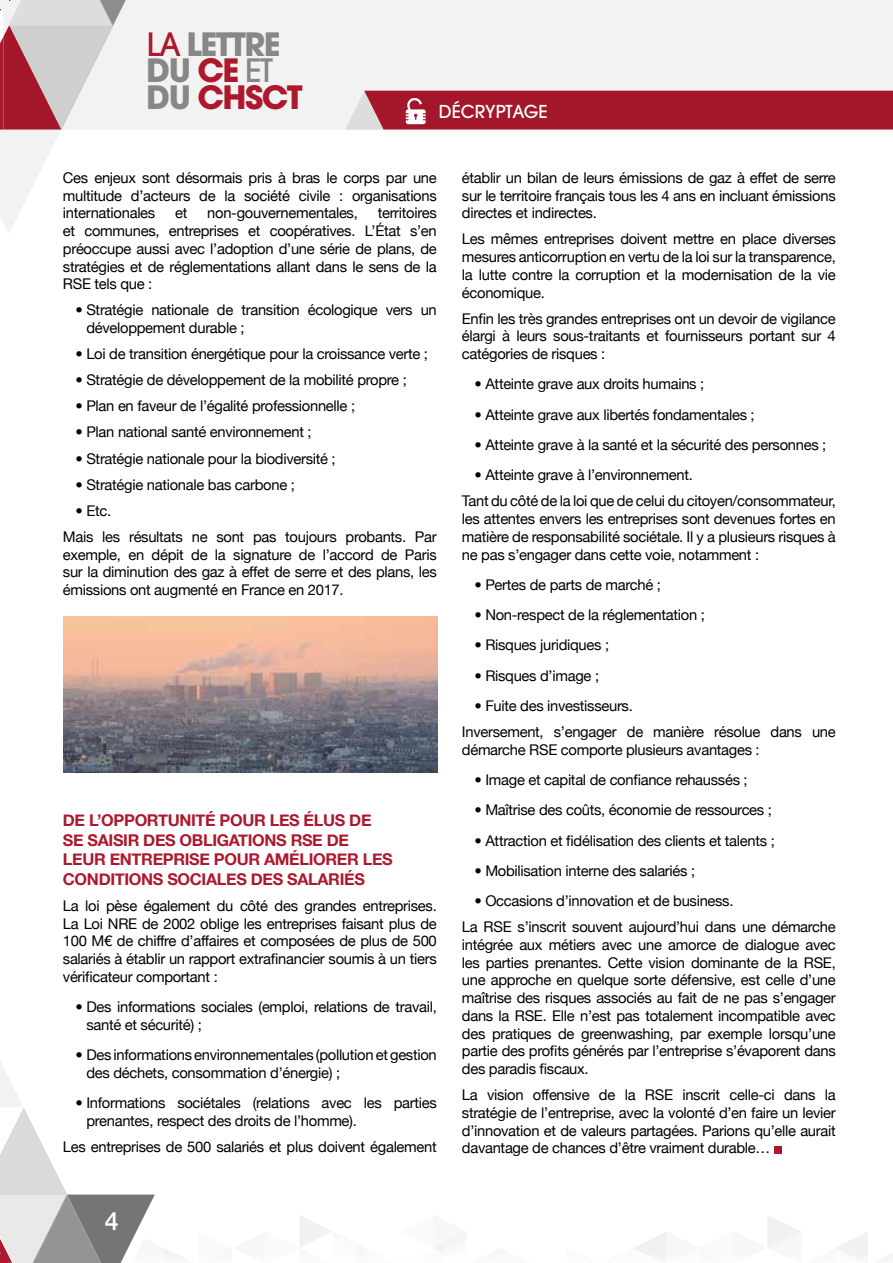
<style>
.page{position:relative;width:893px;height:1263px;background:#fff}
.page>*{position:absolute;margin:0;border:0;box-sizing:border-box;transform-origin:0 0}
.t1{font:700 31.95px/26.5px "Avant Garde";letter-spacing:-.05em;color:#878787}
.t2{font:500 25.05px "Helvetica Neue";color:#fff}
.t3{font:500 17.7px "Avant Garde";color:#fff}
.t4{font:700 16.2px/19.5px "Helvetica Neue";letter-spacing:-.02em;color:#ad182d}
.t5{font:14.7px/17.7px "Helvetica Neue";letter-spacing:-.02em;color:#000;text-align:justify}
.s1{font-weight:500;color:#ad182d}
.s2{color:#ad182d}
.s3{font-weight:500}
</style>
<div class="page">
<div style="left:3px;top:0;width:890px;height:130px;background:#f2f2f2"></div>
<img style="left:885px;top:1254px;width:8px;height:4px">
<hr style="left:345px;top:130px;width:39px;height:1px;background:#e9e9e8">
<img style="left:64px;top:617px;width:374px;height:156px">
<div style="left:774px;top:1146px;width:8px;height:7px;background:#ad182d"></div>
<svg style="left:345px;top:91px;width:548px;height:39px"></svg>
<svg style="left:0;top:0;width:126px;height:233px"></svg>
<svg style="left:0;top:1062px;width:155px;height:201px"></svg>
<h1 class="t1" style="left:147px;top:30px;width:158px"><span class="s1">LA</span> LETTRE<br>DU <span class="s2">CE</span> <span class="s3">ET<br></span>DU <span class="s2">CHSCT</span></h1>
<p class="t3" style="left:439px;top:101px;width:110px">DÉCRYPTAGE</p>
<p class="t5" style="left:63px;top:169px;width:375px">Ces enjeux sont désormais pris à bras le corps par une multitude d’acteurs de la société civile : organisations internationales</p>
<p class="t5" style="left:63px;top:204px;width:375px;text-indent:315px">territoires et communes, entreprises et coopératives. L’État s’en préoccupe aussi avec l’adoption d’une série de plans, de stratégies et de réglementations allant dans le sens de la RSE tels que :</p>
<p class="t5" style="left:86px;top:301px;width:352px;text-indent:-11px">• Stratégie nationale de transition écologique vers un développement durable ;</p>
<p class="t5" style="left:75px;top:345px;width:354px">• Loi de transition énergétique pour la croissance verte ;</p>
<p class="t5" style="left:75px;top:371px;width:333px">• Stratégie de développement de la mobilité propre ;</p>
<p class="t5" style="left:75px;top:397px;width:281px">• Plan en faveur de l’égalité professionnelle ;</p>
<p class="t5" style="left:75px;top:423px;width:238px">• Plan national santé environnement ;</p>
<p class="t5" style="left:75px;top:449px;width:262px">• Stratégie nationale pour la biodiversité ;</p>
<p class="t5" style="left:75px;top:475px;width:221px">• Stratégie nationale bas carbone ;</p>
<p class="t5" style="left:63px;top:497px;width:375px;line-height:26.1px;text-indent:13px">• Etc.<br>Mais les résultats ne sont pas toujours probants. Par</p>
<p class="t5" style="left:63px;top:545px;width:375px">exemple, en dépit de la signature de l’accord de Paris sur la diminution des gaz à effet de serre et des plans, les émissions ont augmenté en France en 2017.</p>
<p class="t5" style="left:175px;top:204px;width:14px">et</p>
<p class="t5" style="left:207px;top:204px;width:152px">non-gouvernementales,</p>
<p class="t4" style="left:63px;top:810px;width:331px">DE L’OPPORTUNITÉ POUR LES ÉLUS DE SE SAISIR DES OBLIGATIONS RSE DE LEUR ENTREPRISE POUR AMÉLIORER LES CONDITIONS SOCIALES DES SALARIÉS</p>
<p class="t5" style="left:63px;top:896px;width:375px">La loi pèse également du côté des grandes entreprises.<br>La Loi NRE de 2002 oblige les entreprises faisant plus de 100 M€ de chiffre d’affaires et composées de plus de 500 salariés à établir un rapport extrafinancier soumis à un tiers vérificateur comportant :</p>
<p class="t5" style="left:86px;top:998px;width:352px;text-indent:-11px">• Des informations sociales (emploi, relations de travail, santé et sécurité) ;</p>
<p class="t5" style="left:86px;top:1046px;width:352px;text-indent:-11px">• Des informations environnementales (pollution et gestion des déchets, consommation d’énergie) ;</p>
<p class="t5" style="left:86px;top:1094px;width:352px;text-indent:-11px">• Informations sociétales (relations avec les parties prenantes, respect des droits de l’homme).</p>
<p class="t5" style="left:63px;top:1137px;width:375px">Les entreprises de 500 salariés et plus doivent également</p>
<h2 class="t2" style="left:105px;top:1206px;width:15px">4</h2>
<p class="t5" style="left:462px;top:169px;width:375px">établir un bilan de leurs émissions de gaz à effet de serre sur le territoire français tous les 4 ans en incluant émissions directes et indirectes.</p>
<p class="t5" style="left:462px;top:230px;width:375px">Les mêmes entreprises doivent mettre en place diverses mesures anticorruption en vertu de la loi sur la transparence, la lutte contre la corruption et la modernisation de la vie économique.</p>
<p class="t5" style="left:462px;top:309px;width:375px">Enfin les très grandes entreprises ont un devoir de vigilance élargi à leurs sous-traitants et fournisseurs portant sur 4 catégories de risques :</p>
<p class="t5" style="left:474px;top:375px;width:231px">• Atteinte grave aux droits humains ;</p>
<p class="t5" style="left:474px;top:405px;width:282px">• Atteinte grave aux libertés fondamentales ;</p>
<p class="t5" style="left:474px;top:436px;width:353px">• Atteinte grave à la santé et la sécurité des personnes ;</p>
<p class="t5" style="left:462px;top:462px;width:375px;line-height:26.1px;text-indent:13px">• Atteinte grave à l’environnement.<br>Tant du côté de la loi que de celui du citoyen/consommateur,</p>
<p class="t5" style="left:462px;top:510px;width:375px">les attentes envers les entreprises sont devenues fortes en matière de responsabilité sociétale. Il y a plusieurs risques à ne pas s’engager dans cette voie, notamment :</p>
<p class="t5" style="left:474px;top:575px;width:188px">• Pertes de parts de marché ;</p>
<p class="t5" style="left:474px;top:606px;width:232px">• Non-respect de la réglementation ;</p>
<p class="t5" style="left:474px;top:636px;width:136px">• Risques juridiques ;</p>
<p class="t5" style="left:474px;top:666px;width:126px">• Risques d’image ;</p>
<p class="t5" style="left:462px;top:692px;width:375px;line-height:26.1px;text-indent:13px">• Fuite des investisseurs.<br>Inversement, s’engager de manière résolue dans une</p>
<p class="t5" style="left:462px;top:740px;width:299px">démarche RSE comporte plusieurs avantages :</p>
<p class="t5" style="left:474px;top:771px;width:275px">• Image et capital de confiance rehaussés ;</p>
<p class="t5" style="left:474px;top:801px;width:299px">• Maîtrise des coûts, économie de ressources ;</p>
<p class="t5" style="left:474px;top:831px;width:302px">• Attraction et fidélisation des clients et talents ;</p>
<p class="t5" style="left:474px;top:862px;width:222px">• Mobilisation interne des salariés ;</p>
<p class="t5" style="left:462px;top:888px;width:375px;line-height:26.1px;text-indent:13px">• Occasions d’innovation et de business.<br>La RSE s’inscrit souvent aujourd’hui dans une démarche</p>
<p class="t5" style="left:462px;top:936px;width:375px">intégrée aux métiers avec une amorce de dialogue avec les parties prenantes. Cette vision dominante de la RSE, une approche en quelque sorte défensive, est celle d’une maîtrise des risques associés au fait de ne pas s’engager dans la RSE. Elle n’est pas totalement incompatible avec des pratiques de greenwashing, par exemple lorsqu’une partie des profits générés par l’entreprise s’évaporent dans des paradis fiscaux.</p>
<p class="t5" style="left:462px;top:1086px;width:375px">La vision offensive de la RSE inscrit celle-ci dans la stratégie de l’entreprise, avec la volonté d’en faire un levier d’innovation et de valeurs partagées. Parions qu’elle aurait davantage de chances d’être vraiment durable…</p>
</div>
